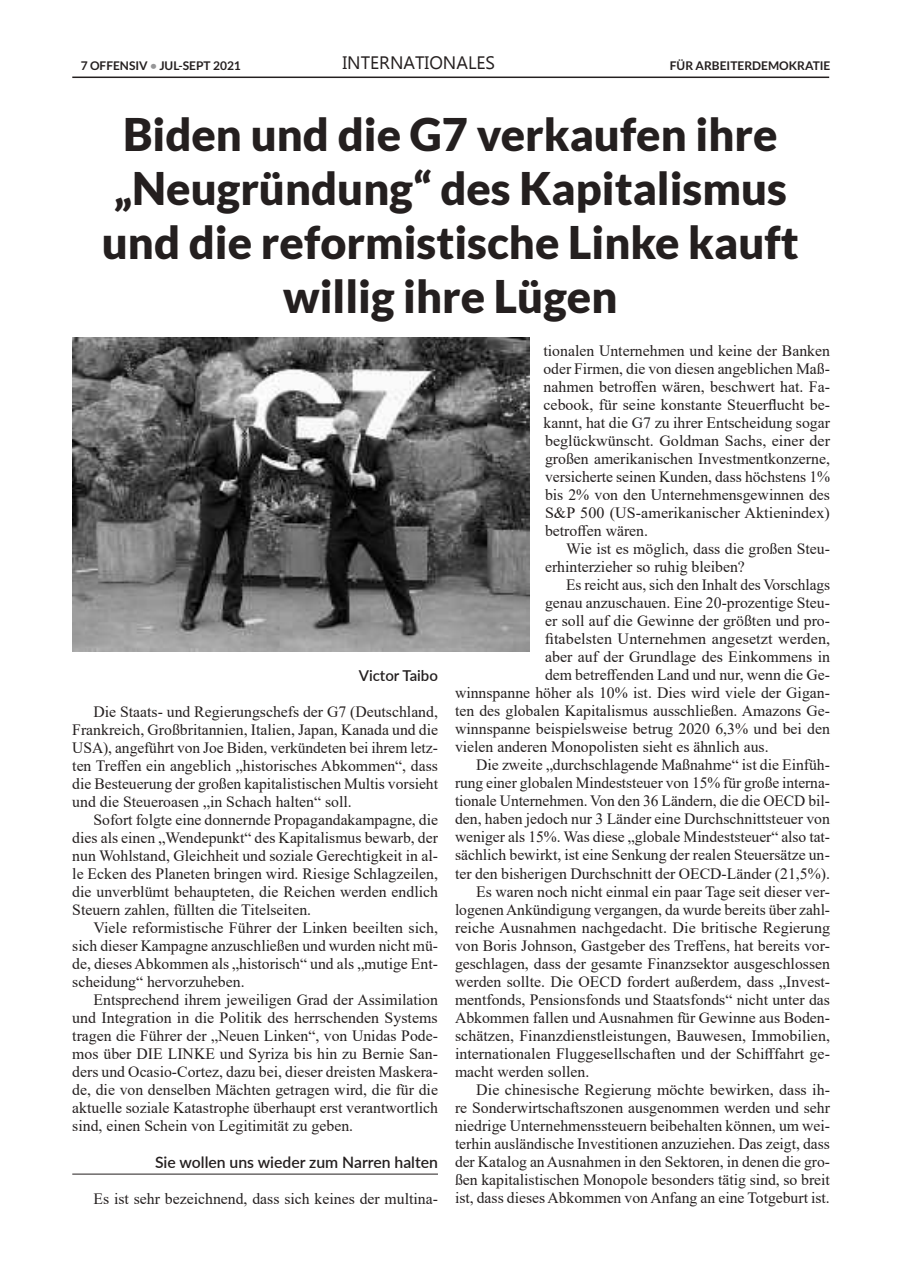
<style>
.page{position:relative;width:910px;height:1280px;background:#fff}
.page>*{position:absolute;margin:0;border:0;box-sizing:border-box;transform-origin:0 0}
.t1{font:900 45px/54px "Lato";color:#241f1f;text-align:center}
.t2{font:18px "Microsoft New Tai Lue";color:#241f1f}
.t3{font:15.75px/18px "Times New Roman";color:#241f1f;text-align:justify}
.t4{font:600 15.75px "Lato";color:#241f1f}
.t5{font:600 15px "Lato";color:#241f1f}
.t6{font:700 12px "Lato";color:#241f1f}
.s1{color:#969698}
</style>
<div class="page">
<hr style="left:72px;top:77px;width:757px;height:1px;background:#241f1f">
<hr style="left:72px;top:1174px;width:366px;height:1px;background:#241f1f">
<img style="left:72px;top:337px;width:457px;height:314px">
<p class="t6" style="left:81px;top:59px;width:162px">7 OFFENSIV <span class="s1">•</span> JUL-SEPT 2021</p>
<p class="t2" style="left:342px;top:52px;width:154px">INTERNATIONALES</p>
<p class="t6" style="left:670px;top:59px;width:162px">FÜR ARBEITERDEMOKRATIE</p>
<h1 class="t1" style="left:102px;top:107px;width:698px">Biden und die G7 verkaufen ihre „Neugründung“ des Kapitalismus und die reformistische Linke kauft willig ihre Lügen</h1>
<p class="t5" style="left:359px;top:665px;width:81px">Victor Taibo</p>
<p class="t3" style="left:72px;top:703px;width:367px;text-indent:21px">Die Staats- und Regierungschefs der G7 (Deutschland, Frankreich, Großbritannien, Italien, Japan, Kanada und die USA), angeführt von Joe Biden, verkündeten bei ihrem letz&shy;ten Treffen ein angeblich „historisches Abkommen“, dass die Besteuerung der großen kapitalistischen Multis vorsieht und die Steueroasen „in Schach halten“ soll.</p>
<p class="t3" style="left:72px;top:811px;width:367px;text-indent:21px">Sofort folgte eine donnernde Propagandakampagne, die dies als einen „Wendepunkt“ des Kapitalismus bewarb, der nun Wohlstand, Gleichheit und soziale Gerechtigkeit in al&shy;le Ecken des Planeten bringen wird. Riesige Schlagzeilen, die unverblümt behaupteten, die Reichen werden endlich Steuern zahlen, füllten die Titelseiten.</p>
<p class="t3" style="left:72px;top:919px;width:367px;text-indent:21px">Viele reformistische Führer der Linken beeilten sich, sich dieser Kampagne anzuschließen und wurden nicht mü&shy;de, dieses Abkommen als „historisch“ und als „mutige Ent&shy;scheidung“ hervorzuheben.</p>
<p class="t3" style="left:72px;top:991px;width:367px;text-indent:21px">Entsprechend ihrem jeweiligen Grad der Assimilation und Integration in die Politik des herrschenden Systems tragen die Führer der „Neuen Linken“, von Unidas Pode&shy;mos über DIE LINKE und Syriza bis hin zu Bernie San&shy;ders und Ocasio-Cortez, dazu bei, dieser dreisten Maskera&shy;de, die von denselben Mächten getragen wird, die für die aktuelle soziale Katastrophe überhaupt erst verantwortlich sind, einen Schein von Legitimität zu geben.</p>
<p class="t4" style="left:155px;top:1150px;width:284px">Sie wollen uns wieder zum Narren halten</p>
<p class="t3" style="left:94px;top:1189px;width:346px">Es ist sehr bezeichnend, dass sich keines der multina-</p>
<p class="t3" style="left:543px;top:342px;width:288px">tionalen Unternehmen und keine der Banken oder Firmen, die von diesen angeblichen Maß&shy;nahmen betroffen wären, beschwert hat. Fa&shy;cebook, für seine konstante Steuerflucht be&shy;kannt, hat die G7 zu ihrer Entscheidung sogar beglückwünscht. Goldman Sachs, einer der großen amerikanischen Investmentkonzerne, versicherte seinen Kunden, dass höchstens 1% bis 2% von den Unternehmensgewinnen des S&amp;P 500 (US-amerikanischer Aktienindex) betroffen wären.</p>
<p class="t3" style="left:545px;top:540px;width:286px;text-indent:21px">Wie ist es möglich, dass die großen Steu&shy;erhinterzieher so ruhig bleiben?</p>
<p class="t3" style="left:566px;top:576px;width:265px">Es reicht aus, sich den Inhalt des Vorschlags</p>
<p class="t3" style="left:545px;top:594px;width:286px">genau anzuschauen. Eine 20-prozentige Steu-</p>
<p class="t3" style="left:545px;top:612px;width:286px">er soll auf die Gewinne der größten und pro-</p>
<p class="t3" style="left:545px;top:630px;width:287px">fitabelsten Unternehmen angesetzt werden,</p>
<p class="t3" style="left:545px;top:648px;width:287px">aber auf der Grundlage des Einkommens in</p>
<p class="t3" style="left:545px;top:666px;width:287px">dem betreffenden Land und nur, wenn die Ge-</p>
<p class="t3" style="left:455px;top:684px;width:376px">winnspanne höher als 10% ist. Dies wird viele der Gigan-</p>
<p class="t3" style="left:455px;top:702px;width:376px">ten des globalen Kapitalismus ausschließen. Amazons Ge-</p>
<p class="t3" style="left:455px;top:720px;width:377px">winnspanne beispielsweise betrug 2020 6,3% und bei den</p>
<p class="t3" style="left:455px;top:738px;width:315px">vielen anderen Monopolisten sieht es ähnlich aus.</p>
<p class="t3" style="left:476px;top:756px;width:355px">Die zweite „durchschlagende Maßnahme“ ist die Einfüh-</p>
<p class="t3" style="left:455px;top:774px;width:376px">rung einer globalen Mindeststeuer von 15% für große interna-</p>
<p class="t3" style="left:455px;top:792px;width:376px">tionale Unternehmen. Von den 36 Ländern, die die OECD bil-</p>
<p class="t3" style="left:455px;top:810px;width:377px">den, haben jedoch nur 3 Länder eine Durchschnittsteuer von</p>
<p class="t3" style="left:455px;top:828px;width:376px">weniger als 15%. Was diese „globale Mindeststeuer“ also tat-</p>
<p class="t3" style="left:455px;top:846px;width:376px">sächlich bewirkt, ist eine Senkung der realen Steuersätze un-</p>
<p class="t3" style="left:455px;top:864px;width:377px">ter den bisherigen Durchschnitt der OECD-Länder (21,5%).</p>
<p class="t3" style="left:476px;top:882px;width:355px">Es waren noch nicht einmal ein paar Tage seit dieser ver-</p>
<p class="t3" style="left:455px;top:900px;width:376px">logenen Ankündigung vergangen, da wurde bereits über zahl-</p>
<p class="t3" style="left:455px;top:918px;width:377px">reiche Ausnahmen nachgedacht. Die britische Regierung</p>
<p class="t3" style="left:455px;top:936px;width:376px">von Boris Johnson, Gastgeber des Treffens, hat bereits vor-</p>
<p class="t3" style="left:455px;top:954px;width:377px">geschlagen, dass der gesamte Finanzsektor ausgeschlossen</p>
<p class="t3" style="left:455px;top:972px;width:376px">werden sollte. Die OECD fordert außerdem, dass „Invest-</p>
<p class="t3" style="left:455px;top:990px;width:377px">mentfonds, Pensionsfonds und Staatsfonds“ nicht unter das</p>
<p class="t3" style="left:455px;top:1008px;width:376px">Abkommen fallen und Ausnahmen für Gewinne aus Boden-</p>
<p class="t3" style="left:455px;top:1026px;width:377px">schätzen, Finanzdienstleistungen, Bauwesen, Immobilien,</p>
<p class="t3" style="left:455px;top:1044px;width:376px">internationalen Fluggesellschaften und der Schifffahrt ge-</p>
<p class="t3" style="left:455px;top:1062px;width:136px">macht werden sollen.</p>
<p class="t3" style="left:476px;top:1080px;width:355px">Die chinesische Regierung möchte bewirken, dass ih-</p>
<p class="t3" style="left:455px;top:1098px;width:377px">re Sonderwirtschaftszonen ausgenommen werden und sehr</p>
<p class="t3" style="left:455px;top:1116px;width:376px">niedrige Unternehmenssteuern beibehalten können, um wei-</p>
<p class="t3" style="left:455px;top:1134px;width:376px">terhin ausländische Investitionen anzuziehen. Das zeigt, dass</p>
<p class="t3" style="left:455px;top:1152px;width:376px">der Katalog an Ausnahmen in den Sektoren, in denen die gro-</p>
<p class="t3" style="left:455px;top:1170px;width:376px">ßen kapitalistischen Monopole besonders tätig sind, so breit</p>
<p class="t3" style="left:455px;top:1188px;width:376px">ist, dass dieses Abkommen von Anfang an eine Totgeburt ist.</p>
</div>
